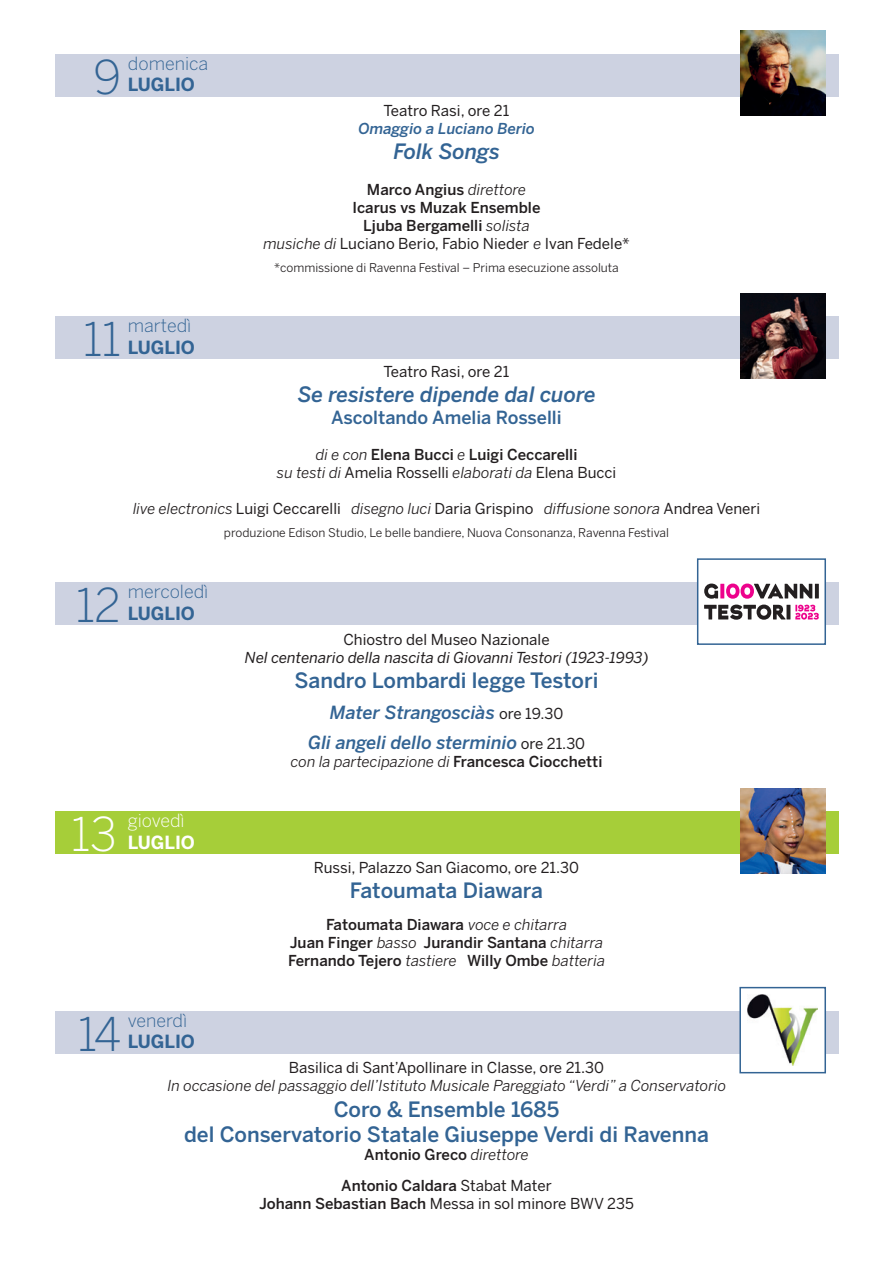
<style>
.page{position:relative;width:893px;height:1263px;background:#fff}
.page>*{position:absolute;margin:0;border:0;box-sizing:border-box;transform-origin:0 0}
.t1{font:300 46.2px "Benton Sans";color:#336494}
.t2{font:300 46.2px "Benton Sans";color:#fff}
.t3{font:500 21px/25.2px "Benton Sans";color:#336494;text-align:center}
.t4{font:italic 500 21px "Benton Sans";color:#336494}
.t5{font:italic 500 18px/30.6px "Benton Sans";color:#336494;text-align:center}
.t6{font:300 18px "Benton Sans";color:#336494}
.t7{font:700 18px "Benton Sans";color:#336494}
.t8{font:500 18px "Benton Sans";color:#336494}
.t9{font:300 18px "Benton Sans";color:#fff}
.t10{font:700 18px "Benton Sans";color:#fff}
.t11{font:italic 15px/18px "Benton Sans";color:#231f20;text-align:center}
.t12{font:500 15px/18px "Benton Sans";color:#231f20;text-align:center}
.t13{font:15px "Benton Sans";color:#231f20}
.t14{font:italic 15px "Benton Sans";color:#231f20}
.t15{font:italic 500 15px "Benton Sans";color:#336494}
.t16{font:12px "Benton Sans";color:#231f20}
.s1{font-weight:400;font-style:italic}
.s2{font-weight:400}
.s3{font-weight:500;font-style:normal}
.s4{font-style:normal}
.s5{font-weight:400;font-style:normal;font-size:15px;color:#231f20}
.s6{font-weight:500}
</style>
<div class="page">
<div style="left:55px;top:54px;width:783px;height:43px;background:#cdd2e1"></div>
<img style="left:740px;top:31px;width:85px;height:85px">
<div style="left:55px;top:317px;width:783px;height:42px;background:#cdd2e1"></div>
<img style="left:740px;top:293px;width:85px;height:85px">
<div style="left:55px;top:583px;width:783px;height:42px;background:#cdd2e1"></div>
<div style="left:698px;top:559px;width:127px;height:85px;background:#fff"></div>
<svg style="left:704px;top:583px;width:115px;height:37px"></svg>
<div style="left:697px;top:558px;width:129px;height:87px;border:2px solid #336494"></div>
<div style="left:55px;top:811px;width:783px;height:43px;background:#a6ce39"></div>
<img style="left:740px;top:788px;width:85px;height:85px">
<div style="left:55px;top:1011px;width:783px;height:43px;background:#cdd2e1"></div>
<div style="left:740px;top:988px;width:85px;height:85px;background:#fff"></div>
<img style="left:748px;top:995px;width:70px;height:70px">
<div style="left:739px;top:987px;width:87px;height:86px;border:2px solid #336494"></div>
<h1 class="t1" style="left:93px;top:50px;width:29px">9</h1>
<p class="t6" style="left:128px;top:53px;width:82px">domenica</p>
<p class="t7" style="left:128px;top:74px;width:69px">LUGLIO</p>
<p class="t13" style="left:384px;top:101px;width:127px">Teatro Rasi, ore 21</p>
<p class="t15" style="left:358px;top:119px;width:178px">Omaggio a Luciano Berio</p>
<h2 class="t4" style="left:393px;top:139px;width:108px">Folk Songs</h2>
<p class="t12" style="left:263px;top:180px;width:368px">Marco Angius <span class="s1">direttore<br></span>Icarus vs Muzak Ensemble<br>Ljuba Bergamelli <span class="s1">solista<br>musiche di</span> <span class="s2">Luciano Berio, Fabio Nieder</span> <span class="s1">e</span> <span class="s2">Ivan Fedele*</span></p>
<p class="t16" style="left:274px;top:261px;width:346px">*commissione di Ravenna Festival – Prima esecuzione assoluta</p>
<h1 class="t1" style="left:83px;top:312px;width:40px">11</h1>
<p class="t6" style="left:128px;top:315px;width:65px">martedì</p>
<p class="t7" style="left:128px;top:337px;width:69px">LUGLIO</p>
<p class="t13" style="left:384px;top:363px;width:127px">Teatro Rasi, ore 21</p>
<h2 class="t4" style="left:297px;top:382px;width:300px">Se resistere dipende dal cuore</h2>
<p class="t8" style="left:331px;top:407px;width:232px">Ascoltando Amelia Rosselli</p>
<p class="t11" style="left:277px;top:445px;width:341px">di e con <span class="s3">Elena Bucci</span> e <span class="s3">Luigi Ceccarelli<br></span>su testi di <span class="s4">Amelia Rosselli</span> elaborati da <span class="s4">Elena Bucci</span></p>
<p class="t11" style="left:133px;top:499px;width:629px">live electronics <span class="s4">Luigi Ceccarelli</span> disegno luci <span class="s4">Daria Grispino</span> diffusione sonora <span class="s4">Andrea Veneri</span></p>
<p class="t16" style="left:224px;top:526px;width:447px">produzione Edison Studio, Le belle bandiere, Nuova Consonanza, Ravenna Festival</p>
<h1 class="t1" style="left:76px;top:578px;width:47px">12</h1>
<p class="t6" style="left:128px;top:581px;width:82px">mercoledì</p>
<p class="t7" style="left:128px;top:603px;width:69px">LUGLIO</p>
<h1 class="t2" style="left:71px;top:807px;width:48px">13</h1>
<p class="t9" style="left:128px;top:810px;width:58px">giovedì</p>
<p class="t10" style="left:128px;top:831px;width:69px">LUGLIO</p>
<p class="t13" style="left:343px;top:630px;width:208px">Chiostro del Museo Nazionale</p>
<p class="t14" style="left:245px;top:648px;width:405px">Nel centenario della nascita di Giovanni Testori (1923-1993)</p>
<h2 class="t3" style="left:295px;top:667px;width:305px">Sandro Lombardi legge Testori</h2>
<p class="t5" style="left:308px;top:697px;width:279px">Mater Strangosciàs <span class="s5">ore 19.30<br></span>Gli angeli dello sterminio <span class="s5">ore 21.30</span></p>
<p class="t11" style="left:291px;top:753px;width:313px">con la partecipazione di <span class="s3">Francesca Ciocchetti</span></p>
<p class="t13" style="left:314px;top:859px;width:267px">Russi, Palazzo San Giacomo, ore 21.30</p>
<h2 class="t3" style="left:350px;top:878px;width:195px">Fatoumata Diawara</h2>
<p class="t12" style="left:288px;top:915px;width:318px">Fatoumata Diawara <span class="s1">voce e chitarra<br></span>Juan Finger <span class="s1">basso</span> Jurandir Santana <span class="s1">chitarra<br></span>Fernando Tejero <span class="s1">tastiere</span> Willy Ombe <span class="s1">batteria</span></p>
<h1 class="t1" style="left:77px;top:1007px;width:45px">14</h1>
<p class="t6" style="left:128px;top:1010px;width:61px">venerdì</p>
<p class="t7" style="left:128px;top:1031px;width:69px">LUGLIO</p>
<p class="t13" style="left:289px;top:1059px;width:317px">Basilica di Sant’Apollinare in Classe, ore 21.30</p>
<p class="t11" style="left:167px;top:1077px;width:560px">In occasione del passaggio dell’Istituto Musicale Pareggiato “Verdi” a Conservatorio</p>
<h2 class="t3" style="left:184px;top:1096px;width:526px">Coro &amp; Ensemble 1685<br>del Conservatorio Statale Giuseppe Verdi di Ravenna</h2>
<p class="t12" style="left:341px;top:1138px;width:212px;line-height:31.5px">Antonio Greco <span class="s1">direttore<br></span>Antonio Caldara <span class="s2">Stabat Mater</span></p>
<p class="t13" style="left:259px;top:1195px;width:376px"><span class="s6">Johann Sebastian Bach</span> Messa in sol minore BWV 235</p>
</div>
